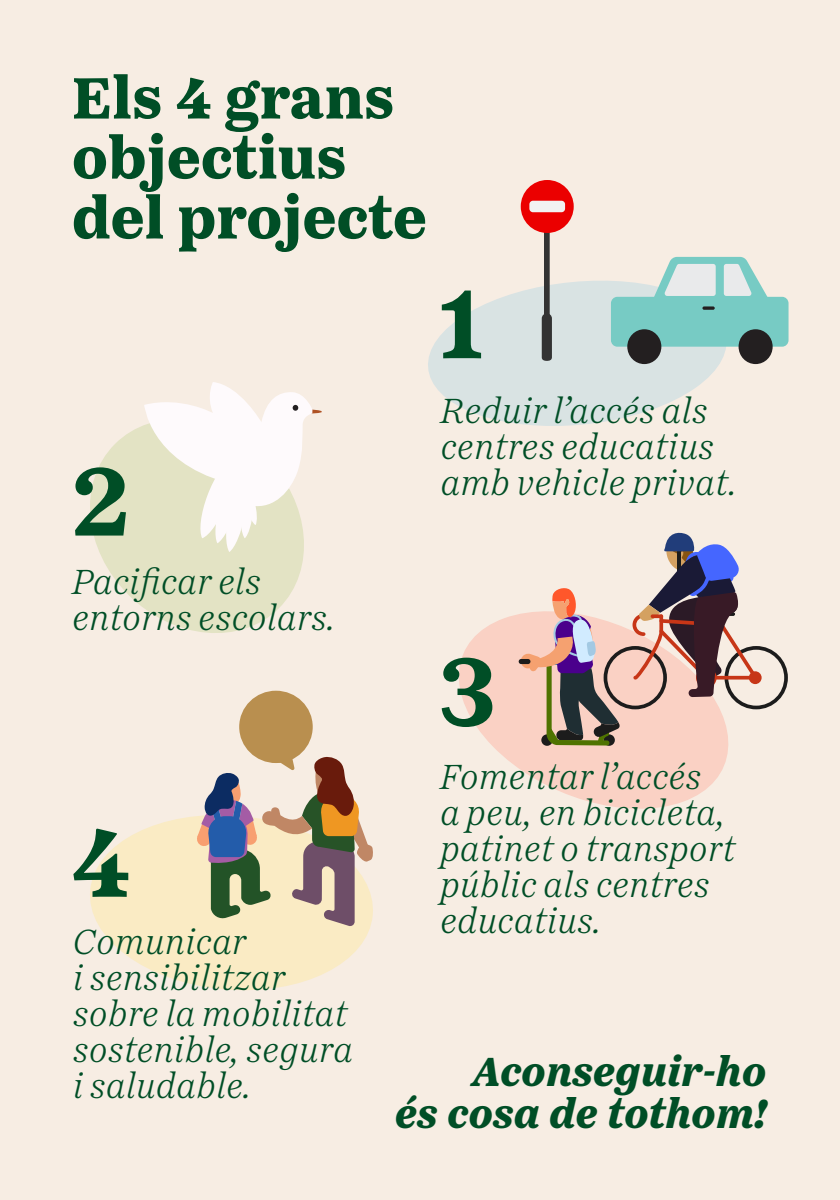
<style>
.page{position:relative;width:840px;height:1200px;background:#f7ede3}
.page>*{position:absolute;margin:0;border:0;box-sizing:border-box;transform-origin:0 0}
.t1{font:700 100px "Passenger Serif";color:#004e26}
.Titular{font:800 60px "Passenger Serif";color:#004e26}
.t2{font:italic 800 42px/42px "Passenger Serif";color:#004e26;text-align:right}
.t3{font:italic 300 36px/36px "Passenger Serif";color:#004e26}
</style>
<div class="page">
<svg style="left:459px;top:614px;width:269px;height:195px;fill:#fad1c4"></svg>
<svg style="left:90px;top:816px;width:280px;height:174px;fill:#faebc4"></svg>
<svg style="left:90px;top:425px;width:214px;height:208px;fill:#e3e3c4"></svg>
<svg style="left:428px;top:281px;width:318px;height:145px;fill:#d9e3e3"></svg>
<div style="left:611px;top:297px;width:178px;height:50px;background:#77cbc4;border-radius:6px"></div>
<svg style="left:650px;top:257px;width:122px;height:40px"></svg>
<svg style="left:702px;top:306px;width:13px;height:4px"></svg>
<div style="left:627px;top:329px;width:34px;height:35px;background:#231f20;border-radius:50%"></div>
<div style="left:739px;top:329px;width:34px;height:35px;background:#231f20;border-radius:50%"></div>
<div style="left:239px;top:691px;width:74px;height:72px;background:#b98f4f;border-radius:50%"></div>
<svg style="left:196px;top:752px;width:177px;height:175px"></svg>
<svg style="left:144px;top:382px;width:178px;height:170px"></svg>
<div style="left:544px;top:183px;width:6px;height:176px;background:#333;border-radius:3px"></div>
<svg style="left:542px;top:313px;width:10px;height:48px"></svg>
<div style="left:521px;top:180px;width:53px;height:53px;background:#eb0000;border-radius:50%"></div>
<div style="left:529px;top:201px;width:36px;height:11px;background:#f2f2f2;border-radius:4px"></div>
<div style="left:519px;top:659px;width:11px;height:5px;background:#1c1c1c;border-radius:3px"></div>
<svg style="left:520px;top:532px;width:268px;height:214px"></svg>
<p class="Titular" style="left:72px;top:59px;width:324px">Els 4 grans</p>
<p class="Titular" style="left:72px;top:119px;width:276px">objectius</p>
<p class="Titular" style="left:72px;top:179px;width:356px">del projecte</p>
<p class="t1" style="left:73px;top:437px;width:59px">2</p>
<p class="t3" style="left:72px;top:564px;width:265px">Pacificar els entorns escolars.</p>
<p class="t1" style="left:440px;top:260px;width:45px">1</p>
<p class="t3" style="left:441px;top:393px;width:298px">Reduir l’accés als centres educatius amb vehicle privat.</p>
<p class="t1" style="left:440px;top:627px;width:58px">3</p>
<p class="t1" style="left:72px;top:798px;width:60px">4</p>
<p class="t3" style="left:73px;top:924px;width:175px">Comunicar</p>
<p class="t3" style="left:73px;top:960px;width:214px">i sensibilitzar</p>
<p class="t3" style="left:73px;top:996px;width:276px">sobre la mobilitat</p>
<p class="t3" style="left:73px;top:1032px;width:282px">sostenible, segura i saludable.</p>
<p class="t3" style="left:440px;top:758px;width:297px">Fomentar l’accés<br>a peu, en bicicleta, patinet o transport públic als centres educatius.</p>
<p class="t2" style="left:395px;top:1051px;width:373px">Aconseguir-ho<br>és cosa de tothom!</p>
</div>
